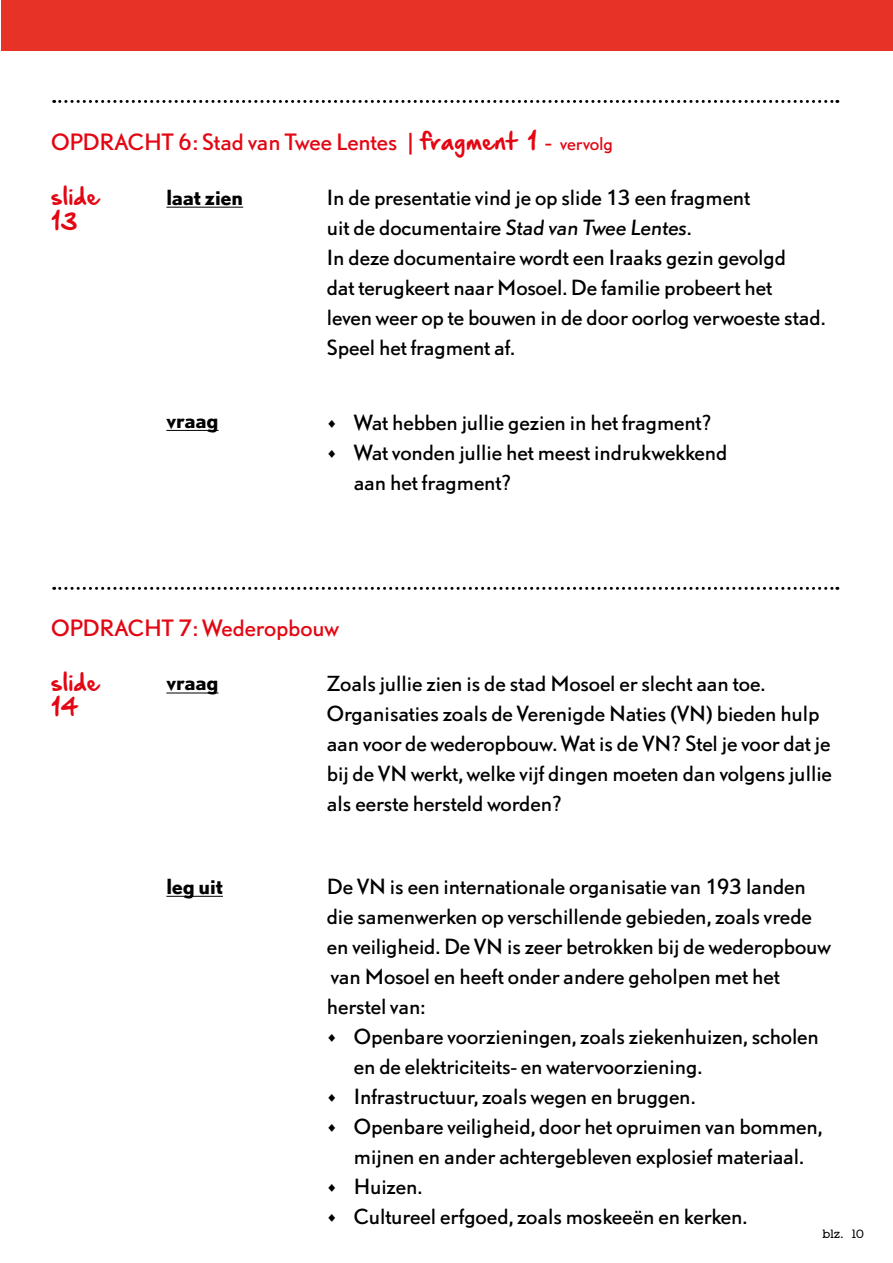
<style>
.page{position:relative;width:893px;height:1263px;background:#fff}
.page>*{position:absolute;margin:0;border:0;box-sizing:border-box;transform-origin:0 0}
.t1{font:21px "DTL Nobel T";letter-spacing:-.01em;color:#e30613}
.t2{font:21px/25.2px "Hand Of Sean Demo";color:#e30613}
.t3{font:19.5px/30px "DTL Nobel T";letter-spacing:-.005em;color:#000}
.t4{font:700 19.5px "DTL Nobel T";letter-spacing:-.005em;color:#000}
.t5{font:12px "Zolano Serif BTN Bold";color:#000}
.s1{font-family:"Hand Of Sean Demo"}
.s2{font-size:16.5px}
</style>
<div class="page">
<div style="left:1px;top:1px;width:891px;height:50px;background:#e73228"></div>
<hr style="left:166px;top:207px;width:77px;height:1px;background:#000">
<hr style="left:166px;top:693px;width:52px;height:1px;background:#000">
<hr style="left:166px;top:430px;width:52px;height:1px;background:#000">
<svg style="left:54px;top:100px;width:784px;height:3px"></svg>
<svg style="left:54px;top:587px;width:784px;height:3px"></svg>
<hr style="left:166px;top:896px;width:57px;height:1px;background:#000">
<p class="t1" style="left:51px;top:127px;width:564px">OPDRACHT 6: Stad van Twee Lentes | <span class="s1">fragment 1</span> - <span class="s2">vervolg</span></p>
<p class="t2" style="left:51px;top:185px;width:50px">slide<br>13</p>
<p class="t4" style="left:166px;top:184px;width:78px">laat zien</p>
<p class="t4" style="left:166px;top:407px;width:54px">vraag</p>
<p class="t3" style="left:327px;top:181px;width:500px">In de presentatie vind je op slide 13 een fragment<br>uit de documentaire Stad van Twee Lentes.<br>In deze documentaire wordt een Iraaks gezin gevolgd<br>dat terugkeert naar Mosoel. De familie probeert het<br>leven weer op te bouwen in de door oorlog verwoeste stad.<br>Speel het fragment af.</p>
<p class="t3" style="left:327px;top:406px;width:387px">• Wat hebben jullie gezien in het fragment?</p>
<p class="t3" style="left:354px;top:436px;width:375px;text-indent:-27px">• Wat vonden jullie het meest indrukwekkend aan het fragment?</p>
<p class="t1" style="left:51px;top:613px;width:289px">OPDRACHT 7: Wederopbouw</p>
<p class="t2" style="left:51px;top:671px;width:50px">slide<br>14</p>
<p class="t4" style="left:166px;top:669px;width:54px">vraag</p>
<p class="t4" style="left:166px;top:873px;width:58px">leg uit</p>
<p class="t3" style="left:327px;top:668px;width:507px">Zoals jullie zien is de stad Mosoel er slecht aan toe.<br>Organisaties zoals de Verenigde Naties (VN) bieden hulp aan voor de wederopbouw. Wat is de VN? Stel je voor dat je bij de VN werkt, welke vijf dingen moeten dan volgens jullie als eerste hersteld worden?</p>
<p class="t3" style="left:327px;top:870px;width:506px">De VN is een internationale organisatie van 193 landen die samenwerken op verschillende gebieden, zoals vrede en veiligheid. De VN is zeer betrokken bij de wederopbouw van Mosoel en heeft onder andere geholpen met het herstel van:</p>
<p class="t3" style="left:354px;top:1020px;width:466px;text-indent:-27px">• Openbare voorzieningen, zoals ziekenhuizen, scholen en de elektriciteits- en watervoorziening.</p>
<p class="t3" style="left:327px;top:1080px;width:370px">• Infrastructuur, zoals wegen en bruggen.</p>
<p class="t3" style="left:327px;top:1110px;width:497px;text-align:center">• Openbare veiligheid, door het opruimen van bommen, mijnen en ander achtergebleven explosief materiaal.</p>
<p class="t3" style="left:327px;top:1170px;width:97px">• Huizen.</p>
<p class="t3" style="left:327px;top:1200px;width:422px">• Cultureel erfgoed, zoals moskeeën en kerken.</p>
<p class="t5" style="left:823px;top:1227px;width:43px">blz. 10</p>
</div>
